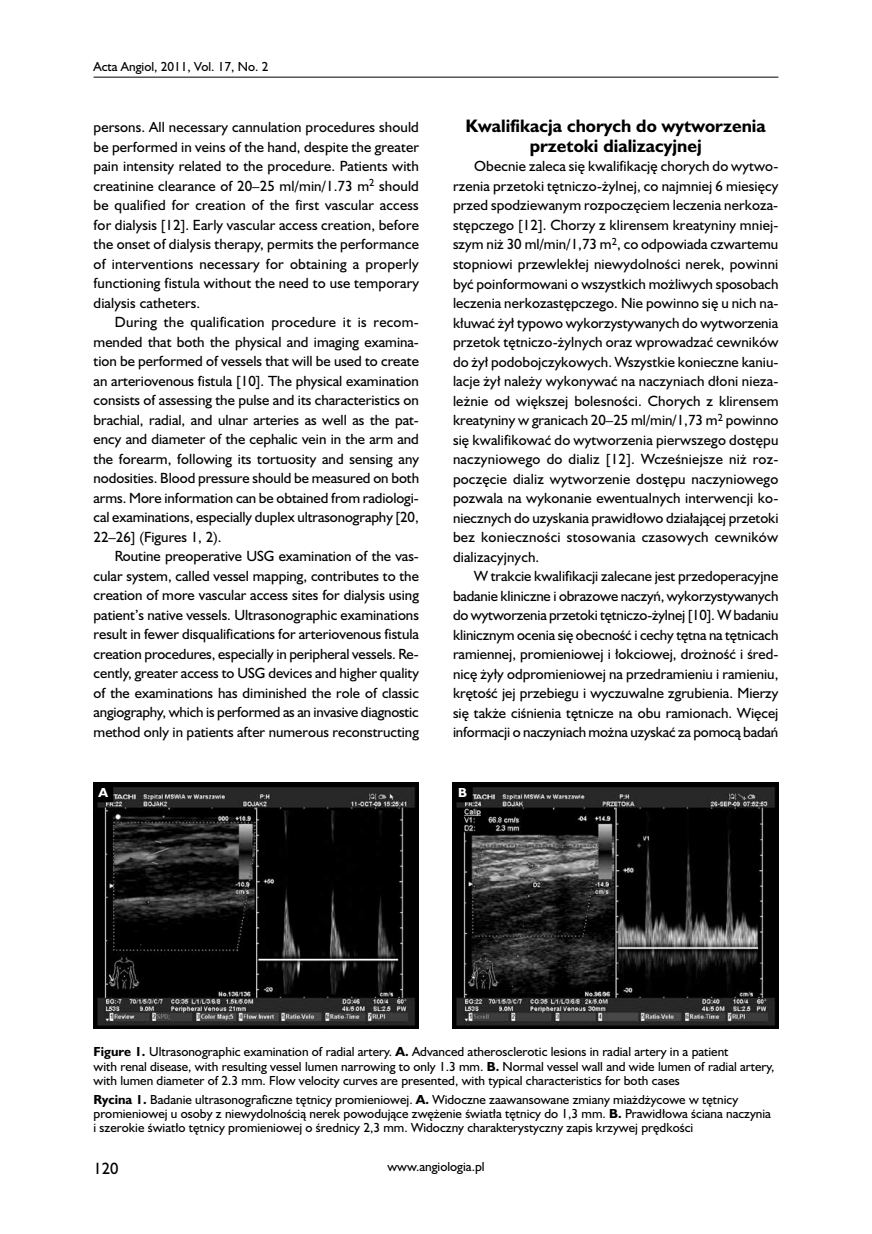
<style>
.page{position:relative;width:872px;height:1234px;background:#fff}
.page>*{position:absolute;margin:0;border:0;box-sizing:border-box;transform-origin:0 0}
.t1{font:700 16.5px/19.5px "Humanst 521 PL";color:#000;text-align:center}
.t2{font:15px "Humanst 521 PL";color:#000}
.t3{font:13.5px/19.5px "Humanst 521 PL";color:#000;text-align:justify}
.t4{font:12px/14.4px "Humanst 521 PL";color:#000}
.t5{font:700 12px "Humanst 521 PL";color:#fff}
.s1{font-weight:700}
</style>
<div class="page">
<hr style="left:94px;top:77px;width:684px;height:1px;background:#000">
<img style="left:94px;top:782px;width:325px;height:246px">
<img style="left:453px;top:782px;width:325px;height:246px">
<div style="left:94px;top:782px;width:19px;height:19px;background:#000"></div>
<div style="left:94px;top:782px;width:19px;height:20px;border:1px solid #000"></div>
<div style="left:453px;top:782px;width:19px;height:19px;background:#000"></div>
<div style="left:453px;top:782px;width:19px;height:20px;border:1px solid #000"></div>
<p class="t4" style="left:94px;top:59px;width:176px">Acta Angiol, 2011, Vol. 17, No. 2</p>
<p class="t3" style="left:94px;top:117px;width:327px">persons. All necessary cannulation procedures should be performed in veins of the hand, despite the greater pain intensity related to the procedure. Patients with creatinine clearance of 20–25 ml/min/1.73 m<sup>2</sup> should be qualified for creation of the first vascular access for dialysis [12]. Early vascular access creation, before the onset of dialysis therapy, permits the performance of interventions necessary for obtaining a properly functioning fistula without the need to use temporary dialysis catheters.</p>
<p class="t3" style="left:94px;top:312px;width:327px;text-indent:21px">During the qualification procedure it is recom&shy;mended that both the physical and imaging examina&shy;tion be performed of vessels that will be used to create an arteriovenous fistula [10]. The physical examination consists of assessing the pulse and its characteristics on brachial, radial, and ulnar arteries as well as the pat&shy;ency and diameter of the cephalic vein in the arm and the forearm, following its tortuosity and sensing any nodosities. Blood pressure should be measured on both arms. More information can be obtained from radiologi&shy;cal examinations, especially duplex ultrasonography [20, 22–26] (Figures 1, 2).</p>
<p class="t3" style="left:94px;top:546px;width:327px;text-indent:21px">Routine preoperative USG examination of the vas&shy;cular system, called vessel mapping, contributes to the creation of more vascular access sites for dialysis using patient’s native vessels. Ultrasonographic examinations result in fewer disqualifications for arteriovenous fistula creation procedures, especially in peripheral vessels. Re&shy;cently, greater access to USG devices and higher quality of the examinations has diminished the role of classic angiography, which is performed as an invasive diagnostic method only in patients after numerous reconstructing</p>
<p class="t1" style="left:465px;top:116px;width:302px">Kwalifikacja chorych do wytworzenia przetoki dializacyjnej</p>
<p class="t3" style="left:453px;top:156px;width:327px;text-indent:21px">Obecnie zaleca się kwalifikację chorych do wytwo&shy;rzenia przetoki tętniczo-żylnej, co najmniej 6 miesięcy przed spodziewanym rozpoczęciem leczenia nerkoza&shy;stępczego [12]. Chorzy z klirensem kreatyniny mniej&shy;szym niż 30 ml/min/1,73 m<sup>2</sup>, co odpowiada czwartemu stopniowi przewlekłej niewydolności nerek, powinni być poinformowani o wszystkich możliwych sposobach leczenia nerkozastępczego. Nie powinno się u nich na&shy;kłuwać żył typowo wykorzystywanych do wytworzenia przetok tętniczo-żylnych oraz wprowadzać cewników do żył podobojczykowych. Wszystkie konieczne kaniu&shy;lacje żył należy wykonywać na naczyniach dłoni nieza&shy;leżnie od większej bolesności. Chorych z klirensem kreatyniny w granicach 20–25 ml/min/1,73 m<sup>2</sup> powinno się kwalifikować do wytworzenia pierwszego dostępu naczyniowego do dializ [12]. Wcześniejsze niż roz&shy;poczęcie dializ wytworzenie dostępu naczyniowego pozwala na wykonanie ewentualnych interwencji ko&shy;niecznych do uzyskania prawidłowo działającej przetoki bez konieczności stosowania czasowych cewników dializacyjnych.</p>
<p class="t3" style="left:453px;top:566px;width:327px;text-indent:21px">W trakcie kwalifikacji zalecane jest przedoperacyjne badanie kliniczne i obrazowe naczyń, wykorzystywanych do wytworzenia przetoki tętniczo-żylnej [10]. W badaniu klinicznym ocenia się obecność i cechy tętna na tętnicach ramiennej, promieniowej i łokciowej, drożność i śred&shy;nicę żyły odpromieniowej na przedramieniu i ramieniu, krętość jej przebiegu i wyczuwalne zgrubienia. Mierzy się także ciśnienia tętnicze na obu ramionach. Więcej informacji o naczyniach można uzyskać za pomocą badań</p>
<p class="t5" style="left:99px;top:784px;width:11px">A</p>
<p class="t5" style="left:458px;top:784px;width:10px">B</p>
<p class="t4" style="left:94px;top:1043px;width:682px"><span class="s1">Figure 1.</span> Ultrasonographic examination of radial artery. <span class="s1">A.</span> Advanced atherosclerotic lesions in radial artery in a patient<br>with renal disease, with resulting vessel lumen narrowing to only 1.3 mm. <span class="s1">B.</span> Normal vessel wall and wide lumen of radial artery, with lumen diameter of 2.3 mm. Flow velocity curves are presented, with typical characteristics for both cases</p>
<p class="t4" style="left:94px;top:1091px;width:679px"><span class="s1">Rycina 1.</span> Badanie ultrasonograficzne tętnicy promieniowej. <span class="s1">A.</span> Widoczne zaawansowane zmiany miażdżycowe w tętnicy promieniowej u osoby z niewydolnością nerek powodujące zwężenie światła tętnicy do 1,3 mm. <span class="s1">B.</span> Prawidłowa ściana naczynia i szerokie światło tętnicy promieniowej o średnicy 2,3 mm. Widoczny charakterystyczny zapis krzywej prędkości</p>
<p class="t2" style="left:94px;top:1157px;width:26px">120</p>
<p class="t4" style="left:387px;top:1158px;width:99px">www.angiologia.pl</p>
</div>
